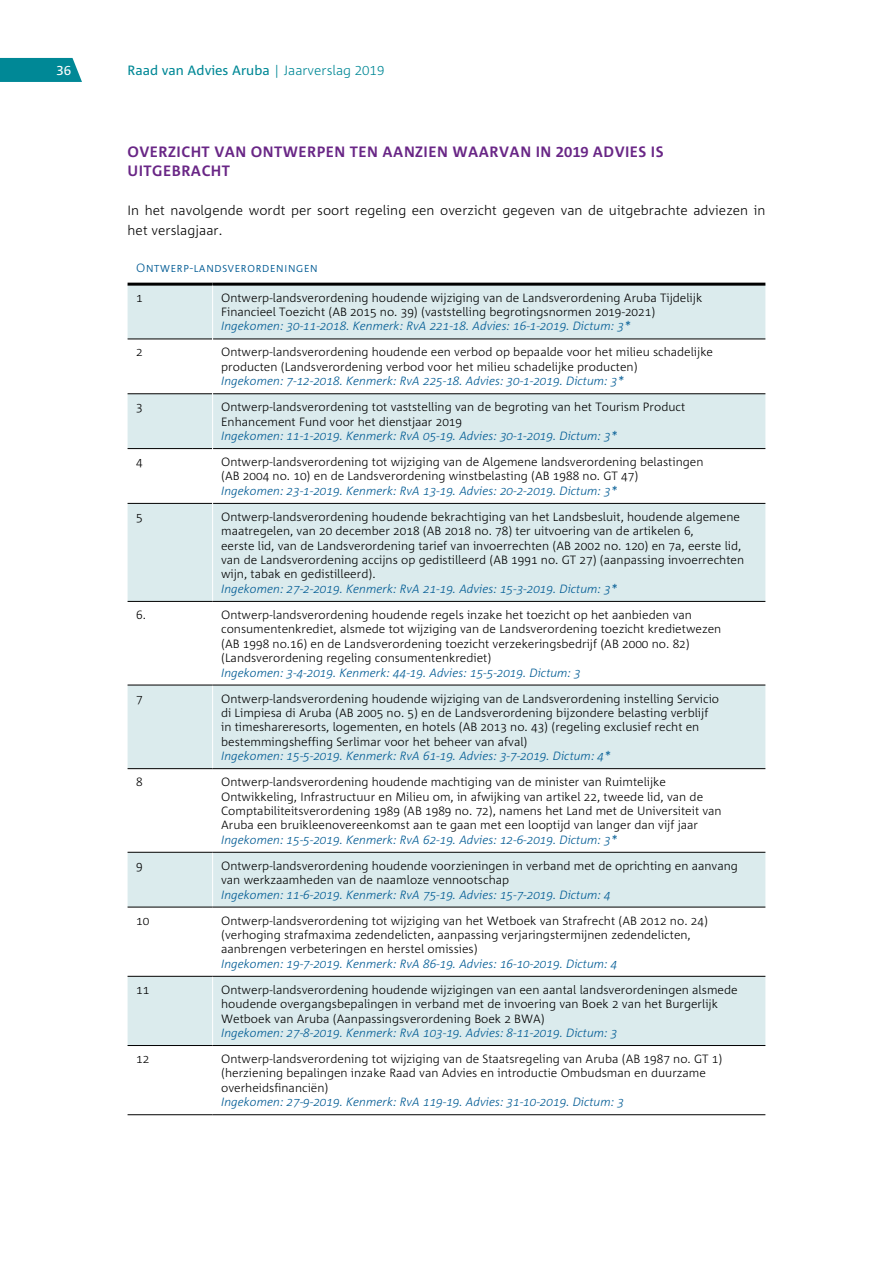
<style>
.page{position:relative;width:893px;height:1263px;background:#fff}
.page>*{position:absolute;margin:0;border:0;box-sizing:border-box;transform-origin:0 0}
.t1{font:700 15px/19.5px "Corpid Caps";color:#692686}
.t2{font:300 13.5px/19.5px "Corpid";letter-spacing:.005em;color:#000}
.t3{font:13.5px "Corpid";color:#008896}
.t4{font:13.5px "Corpid Caps";color:#fff}
.t5{font:300 12px/14.4px "Corpid";color:#000}
.t6{font:italic 300 12px "Corpid";color:#005b94}
.t7{font:300 12px "Corpid Caps";letter-spacing:.005em;color:#005b94}
.s1{font-weight:300}
.s2{font-family:"Corpid Caps";font-weight:300}
</style>
<div class="page">
<svg style="left:0;top:58px;width:82px;height:24px;background:#0f8f9c"></svg>
<div style="left:128px;top:286px;width:637px;height:53px;background:#dbebed"></div>
<svg style="left:128px;top:394px;width:637px;height:651px;fill:#dbebed"></svg>
<hr style="left:128px;top:339px;width:84px;height:1px;background:#000">
<hr style="left:213px;top:339px;width:552px;height:1px;background:#000">
<hr style="left:128px;top:393px;width:84px;height:1px;background:#000">
<hr style="left:213px;top:393px;width:552px;height:1px;background:#000">
<hr style="left:128px;top:448px;width:84px;height:1px;background:#000">
<hr style="left:213px;top:448px;width:552px;height:1px;background:#000">
<hr style="left:128px;top:503px;width:84px;height:1px;background:#000">
<hr style="left:213px;top:503px;width:552px;height:1px;background:#000">
<hr style="left:128px;top:283px;width:85px;height:3px;background:#000">
<hr style="left:213px;top:283px;width:552px;height:3px;background:#000">
<hr style="left:212px;top:286px;width:1px;height:53px;background:#fff">
<hr style="left:212px;top:394px;width:1px;height:55px;background:#fff">
<hr style="left:212px;top:449px;width:1px;height:54px;background:#fff">
<hr style="left:212px;top:503px;width:1px;height:98px;background:#fff">
<hr style="left:212px;top:602px;width:1px;height:83px;background:#fff">
<hr style="left:212px;top:685px;width:1px;height:83px;background:#fff">
<hr style="left:212px;top:769px;width:1px;height:83px;background:#fff">
<hr style="left:212px;top:853px;width:1px;height:54px;background:#fff">
<hr style="left:212px;top:907px;width:1px;height:69px;background:#fff">
<hr style="left:212px;top:977px;width:1px;height:68px;background:#fff">
<hr style="left:128px;top:601px;width:85px;height:1px;background:#000">
<hr style="left:213px;top:601px;width:552px;height:1px;background:#000">
<hr style="left:128px;top:685px;width:85px;height:1px;background:#000">
<hr style="left:213px;top:685px;width:552px;height:1px;background:#000">
<hr style="left:128px;top:768px;width:85px;height:1px;background:#000">
<hr style="left:213px;top:768px;width:552px;height:1px;background:#000">
<hr style="left:128px;top:852px;width:85px;height:1px;background:#000">
<hr style="left:213px;top:852px;width:552px;height:1px;background:#000">
<hr style="left:128px;top:907px;width:85px;height:1px;background:#000">
<hr style="left:213px;top:907px;width:552px;height:1px;background:#000">
<hr style="left:128px;top:976px;width:85px;height:1px;background:#000">
<hr style="left:213px;top:976px;width:552px;height:1px;background:#000">
<hr style="left:128px;top:1045px;width:85px;height:1px;background:#000">
<hr style="left:213px;top:1045px;width:552px;height:1px;background:#000">
<hr style="left:128px;top:1114px;width:85px;height:1px;background:#000">
<hr style="left:213px;top:1114px;width:552px;height:1px;background:#000">
<p class="t4" style="left:56px;top:63px;width:16px">36</p>
<p class="t3" style="left:128px;top:63px;width:258px">Raad van Advies Aruba <span class="s1">| Jaarverslag</span> <span class="s2">2019</span></p>
<p class="t1" style="left:128px;top:142px;width:538px">OVERZICHT VAN ONTWERPEN TEN AANZIEN WAARVAN IN 2019 ADVIES IS<br>UITGEBRACHT</p>
<p class="t2" style="left:128px;top:201px;width:639px">In het navolgende wordt per soort regeling een overzicht gegeven van de uitgebrachte adviezen in het verslagjaar.</p>
<p class="t7" style="left:136px;top:261px;width:183px">ONTWERP-LANDSVERORDENINGEN</p>
<p class="t5" style="left:136px;top:290px;width:8px">1</p>
<p class="t5" style="left:221px;top:290px;width:483px">Ontwerp-landsverordening houdende wijziging van de Landsverordening Aruba Tijdelijk<br>Financieel Toezicht (AB 2015 no. 39) (vaststelling begrotingsnormen 2019-2021)</p>
<p class="t6" style="left:221px;top:320px;width:411px">Ingekomen: 30-11-2018. Kenmerk: RvA 221-18. Advies: 16-1-2019. Dictum: 3*</p>
<p class="t5" style="left:136px;top:345px;width:8px">2</p>
<p class="t5" style="left:221px;top:345px;width:493px">Ontwerp-landsverordening houdende een verbod op bepaalde voor het milieu schadelijke producten (Landsverordening verbod voor het milieu schadelijke producten)</p>
<p class="t6" style="left:221px;top:374px;width:404px">Ingekomen: 7-12-2018. Kenmerk: RvA 225-18. Advies: 30-1-2019. Dictum: 3*</p>
<p class="t5" style="left:136px;top:400px;width:8px">3</p>
<p class="t5" style="left:221px;top:400px;width:466px">Ontwerp-landsverordening tot vaststelling van de begroting van het Tourism Product<br>Enhancement Fund voor het dienstjaar 2019</p>
<p class="t6" style="left:221px;top:429px;width:398px">Ingekomen: 11-1-2019. Kenmerk: RvA 05-19. Advies: 30-1-2019. Dictum: 3*</p>
<p class="t5" style="left:136px;top:455px;width:8px">4</p>
<p class="t5" style="left:221px;top:455px;width:484px">Ontwerp-landsverordening tot wijziging van de Algemene landsverordening belastingen (AB 2004 no. 10) en de Landsverordening winstbelasting (AB 1988 no. GT 47)</p>
<p class="t6" style="left:221px;top:484px;width:398px">Ingekomen: 23-1-2019. Kenmerk: RvA 13-19. Advies: 20-2-2019. Dictum: 3*</p>
<p class="t5" style="left:136px;top:510px;width:8px">5</p>
<p class="t5" style="left:221px;top:510px;width:525px">Ontwerp-landsverordening houdende bekrachtiging van het Landsbesluit, houdende algemene maatregelen, van 20 december 2018 (AB 2018 no. 78) ter uitvoering van de artikelen 6,<br>eerste lid, van de Landsverordening tarief van invoerrechten (AB 2002 no. 120) en 7a, eerste lid, van de Landsverordening accijns op gedistilleerd (AB 1991 no. GT 27) (aanpassing invoerrechten wijn, tabak en gedistilleerd).</p>
<p class="t6" style="left:221px;top:582px;width:398px">Ingekomen: 27-2-2019. Kenmerk: RvA 21-19. Advies: 15-3-2019. Dictum: 3*</p>
<p class="t5" style="left:136px;top:608px;width:11px">6.</p>
<p class="t5" style="left:221px;top:608px;width:502px">Ontwerp-landsverordening houdende regels inzake het toezicht op het aanbieden van consumentenkrediet, alsmede tot wijziging van de Landsverordening toezicht kredietwezen (AB 1998 no.16) en de Landsverordening toezicht verzekeringsbedrijf (AB 2000 no. 82) (Landsverordening regeling consumentenkrediet)</p>
<p class="t6" style="left:221px;top:666px;width:361px">Ingekomen: 3-4-2019. Kenmerk: 44-19. Advies: 15-5-2019. Dictum: 3</p>
<p class="t5" style="left:136px;top:691px;width:8px">7</p>
<p class="t5" style="left:221px;top:691px;width:500px">Ontwerp-landsverordening houdende wijziging van de Landsverordening instelling Servicio di Limpiesa di Aruba (AB 2005 no. 5) en de Landsverordening bijzondere belasting verblijf in timeshareresorts, logementen, en hotels (AB 2013 no. 43) (regeling exclusief recht en bestemmingsheffing Serlimar voor het beheer van afval)</p>
<p class="t6" style="left:221px;top:749px;width:391px">Ingekomen: 15-5-2019. Kenmerk: RvA 61-19. Advies: 3-7-2019. Dictum: 4*</p>
<p class="t5" style="left:136px;top:775px;width:8px">8</p>
<p class="t5" style="left:221px;top:775px;width:502px">Ontwerp-landsverordening houdende machtiging van de minister van Ruimtelijke Ontwikkeling, Infrastructuur en Milieu om, in afwijking van artikel 22, tweede lid, van de Comptabiliteitsverordening 1989 (AB 1989 no. 72), namens het Land met de Universiteit van Aruba een bruikleenovereenkomst aan te gaan met een looptijd van langer dan vijf jaar</p>
<p class="t6" style="left:221px;top:833px;width:398px">Ingekomen: 15-5-2019. Kenmerk: RvA 62-19. Advies: 12-6-2019. Dictum: 3*</p>
<p class="t5" style="left:136px;top:858px;width:8px">9</p>
<p class="t5" style="left:221px;top:858px;width:518px">Ontwerp-landsverordening houdende voorzieningen in verband met de oprichting en aanvang van werkzaamheden van de naamloze vennootschap</p>
<p class="t6" style="left:221px;top:888px;width:391px">Ingekomen: 11-6-2019. Kenmerk: RvA 75-19. Advies: 15-7-2019. Dictum: 4</p>
<p class="t5" style="left:136px;top:913px;width:15px">10</p>
<p class="t5" style="left:221px;top:913px;width:488px">Ontwerp-landsverordening tot wijziging van het Wetboek van Strafrecht (AB 2012 no. 24) (verhoging strafmaxima zedendelicten, aanpassing verjaringstermijnen zedendelicten, aanbrengen verbeteringen en herstel omissies)</p>
<p class="t6" style="left:221px;top:957px;width:398px">Ingekomen: 19-7-2019. Kenmerk: RvA 86-19. Advies: 16-10-2019. Dictum: 4</p>
<p class="t5" style="left:136px;top:982px;width:15px">11</p>
<p class="t5" style="left:221px;top:982px;width:518px">Ontwerp-landsverordening houdende wijzigingen van een aantal landsverordeningen alsmede houdende overgangsbepalingen in verband met de invoering van Boek 2 van het Burgerlijk<br>Wetboek van Aruba (Aanpassingsverordening Boek 2 BWA)</p>
<p class="t6" style="left:221px;top:1026px;width:398px">Ingekomen: 27-8-2019. Kenmerk: RvA 103-19. Advies: 8-11-2019. Dictum: 3</p>
<p class="t5" style="left:136px;top:1052px;width:15px">12</p>
<p class="t5" style="left:221px;top:1052px;width:503px">Ontwerp-landsverordening tot wijziging van de Staatsregeling van Aruba (AB 1987 no. GT 1) (herziening bepalingen inzake Raad van Advies en introductie Ombudsman en duurzame overheidsfinanciën)</p>
<p class="t6" style="left:221px;top:1095px;width:404px">Ingekomen: 27-9-2019. Kenmerk: RvA 119-19. Advies: 31-10-2019. Dictum: 3</p>
</div>
